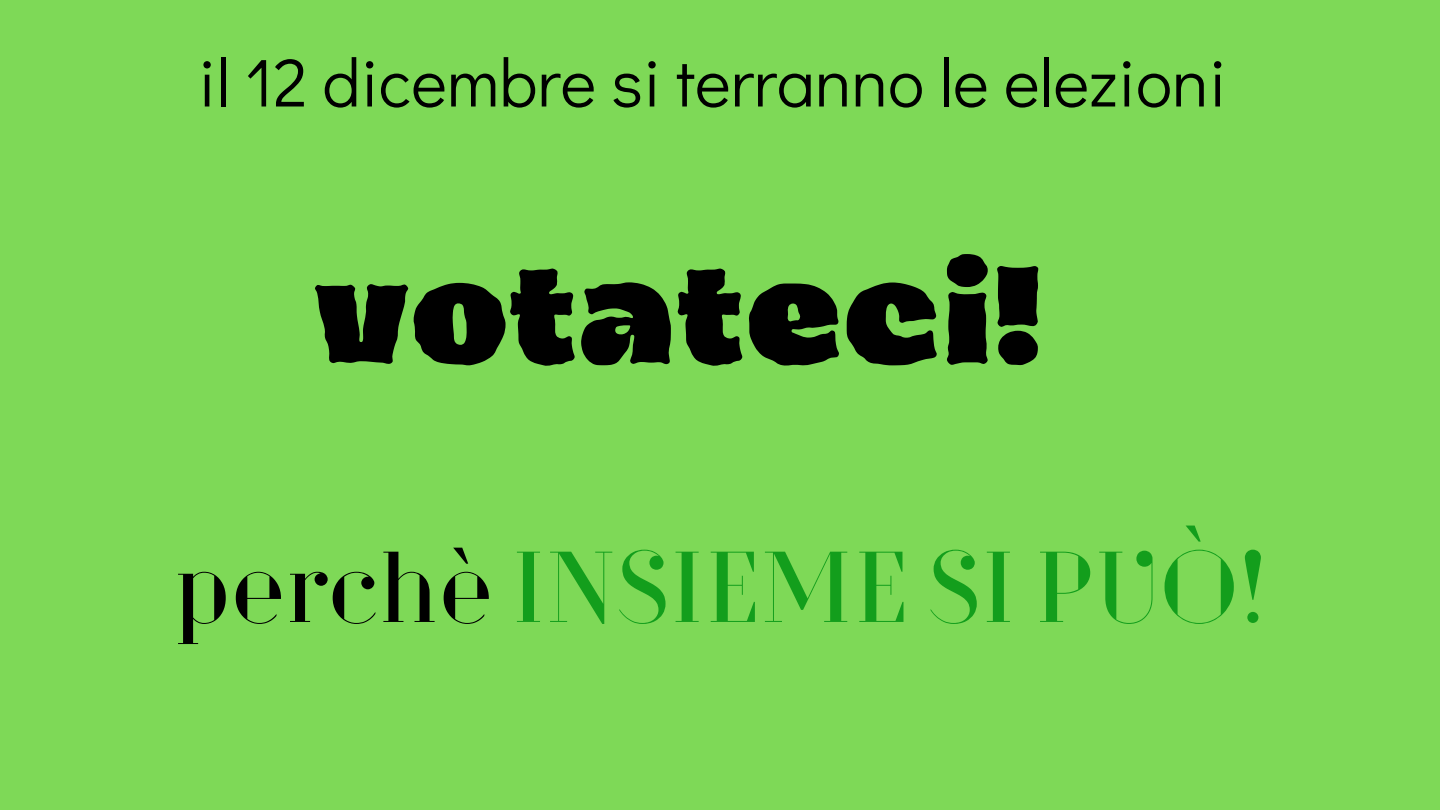
<style>
.page{position:relative;width:1440px;height:810px;background:#7ed957}
.page>*{position:absolute;margin:0;border:0;box-sizing:border-box;transform-origin:0 0}
.t1{font:900 125.9px "Dingos Stamp";color:#000}
.t2{font:100.4px "Dita Sweet";color:#139e1c}
.t3{font:68px "Didact Gothic";color:#000}
.s1{color:#000}
</style>
<div class="page">
<p class="t3" style="left:198px;top:35px;width:1030px">il 12 dicembre si terranno le elezioni</p>
<h1 class="t1" style="left:312px;top:263px;width:732px">VOTATECI!</h1>
<h2 class="t2" style="left:173px;top:528px;width:1095px"><span class="s1">perchè</span> INSIEME SI PUÒ!</h2>
</div>
